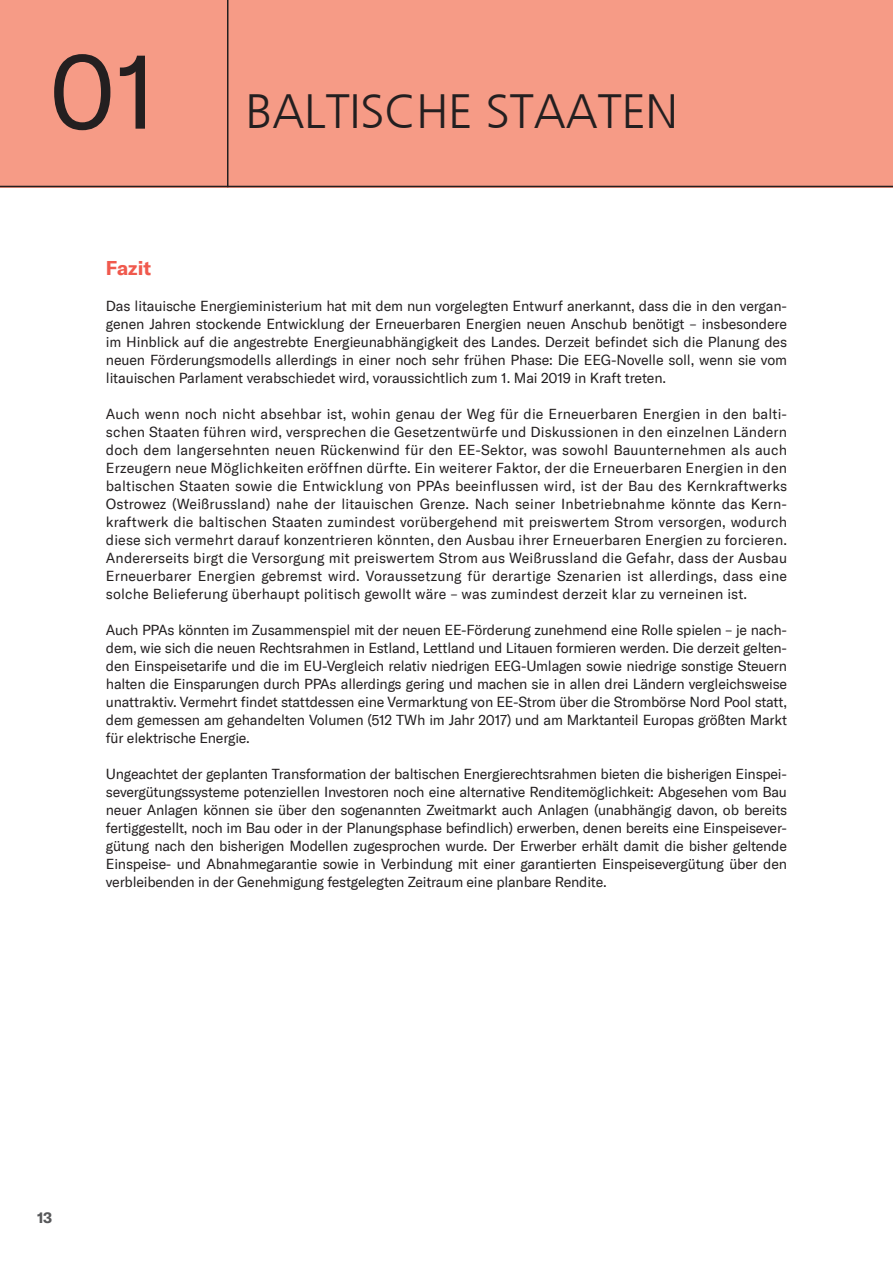
<style>
.page{position:relative;width:893px;height:1263px;background:#fff}
.page>*{position:absolute;margin:0;border:0;box-sizing:border-box;transform-origin:0 0}
.t1{font:300 48px "Frutiger CE";color:#231f20}
.t2{font:700 19.5px "GT America";color:#f0594d}
.t3{font:700 15px "GT America";color:#57585a}
.t4{font:14.25px/18px "GT America";letter-spacing:-.015em;color:#231f20;text-align:justify}
.s1{font-family:"GT America";font-weight:400;font-size:105px}
</style>
<div class="page">
<div style="left:0;top:0;width:893px;height:187px;background:#f69b86"></div>
<hr style="left:0;top:186px;width:893px;height:1px;background:#231f20">
<hr style="left:227px;top:0;width:1px;height:187px;background:#231f20">
<h1 class="t1" style="left:49px;top:84px;width:630px"><span class="s1">01</span> BALTISCHE STAATEN</h1>
<h2 class="t2" style="left:106px;top:256px;width:47px">Fazit</h2>
<p class="t4" style="left:106px;top:297px;width:683px">Das litauische Energieministerium hat mit dem nun vorgelegten Entwurf anerkannt, dass die in den vergan&shy;genen Jahren stockende Entwicklung der Erneuerbaren Energien neuen Anschub benötigt – insbesondere im Hinblick auf die angestrebte Energieunabhängigkeit des Landes. Derzeit befindet sich die Planung des neuen Förderungsmodells allerdings in einer noch sehr frühen Phase: Die EEG-Novelle soll, wenn sie vom litauischen Parlament verabschiedet wird, voraussichtlich zum 1. Mai 2019 in Kraft treten.</p>
<p class="t4" style="left:106px;top:405px;width:683px">Auch wenn noch nicht absehbar ist, wohin genau der Weg für die Erneuerbaren Energien in den balti&shy;schen Staaten führen wird, versprechen die Gesetzentwürfe und Diskussionen in den einzelnen Ländern doch dem langersehnten neuen Rückenwind für den EE-Sektor, was sowohl Bauunternehmen als auch Erzeugern neue Möglichkeiten eröffnen dürfte. Ein weiterer Faktor, der die Erneuerbaren Energien in den baltischen Staaten sowie die Entwicklung von PPAs beeinflussen wird, ist der Bau des Kernkraftwerks Ostrowez (Weißrussland) nahe der litauischen Grenze. Nach seiner Inbetriebnahme könnte das Kern&shy;kraftwerk die baltischen Staaten zumindest vorübergehend mit preiswertem Strom versorgen, wodurch diese sich vermehrt darauf konzentrieren könnten, den Ausbau ihrer Erneuerbaren Energien zu forcieren.<br>Andererseits birgt die Versorgung mit preiswertem Strom aus Weißrussland die Gefahr, dass der Ausbau Erneuerbarer Energien gebremst wird. Voraussetzung für derartige Szenarien ist allerdings, dass eine solche Belieferung überhaupt politisch gewollt wäre – was zumindest derzeit klar zu verneinen ist.</p>
<p class="t4" style="left:106px;top:621px;width:683px">Auch PPAs könnten im Zusammenspiel mit der neuen EE-Förderung zunehmend eine Rolle spielen – je nach&shy;dem, wie sich die neuen Rechtsrahmen in Estland, Lettland und Litauen formieren werden. Die derzeit gelten&shy;den Einspeisetarife und die im EU-Vergleich relativ niedrigen EEG-Umlagen sowie niedrige sonstige Steuern halten die Einsparungen durch PPAs allerdings gering und machen sie in allen drei Ländern vergleichsweise unattraktiv. Vermehrt findet stattdessen eine Vermarktung von EE-Strom über die Strombörse Nord Pool statt, dem gemessen am gehandelten Volumen (512 TWh im Jahr 2017) und am Marktanteil Europas größten Markt für elektrische Energie.</p>
<p class="t4" style="left:106px;top:765px;width:683px">Ungeachtet der geplanten Transformation der baltischen Energierechtsrahmen bieten die bisherigen Einspei&shy;severgütungssysteme potenziellen Investoren noch eine alternative Renditemöglichkeit: Abgesehen vom Bau neuer Anlagen können sie ü ber den sogenannten Zweitmarkt auch Anlagen (unabhängig davon, ob bereits fertiggestellt, noch im Bau oder in der Planungsphase befindlich) erwerben, denen bereits eine Einspeisever&shy;gütung nach den bisherigen Modellen zugesprochen wurde. Der Erwerber erhält damit die bisher geltende Einspeise- und Abnahmegarantie sowie in Verbindung mit einer garantierten Einspeisevergütung über den verbleibenden in der Genehmigung festgelegten Zeitraum eine planbare Rendite.</p>
<p class="t3" style="left:37px;top:1208px;width:16px">13</p>
</div>
